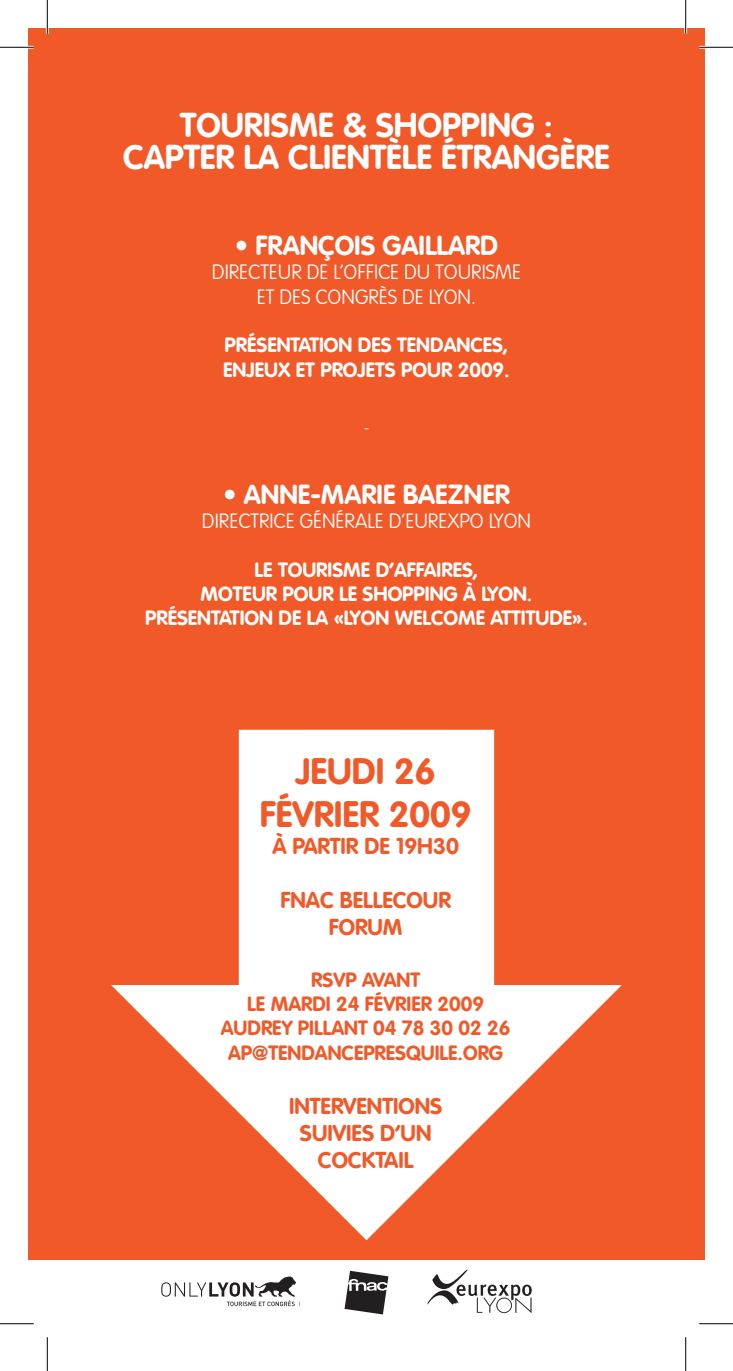
<style>
.page{position:relative;width:733px;height:1371px;background:#fff}
.page>*{position:absolute;margin:0;border:0;box-sizing:border-box;transform-origin:0 0}
.t1{font:700 36px/43.2px "VAG Rounded LT";color:#f15929;text-align:center}
.t2{font:700 33.75px/31.5px "VAG Rounded LT";color:#fff;text-align:center}
.t3{font:700 27px "VAG Rounded LT";color:#fff}
.t4{font:700 22.5px/27px "VAG Rounded LT";color:#f15929;text-align:center}
.t5{font:700 20.25px/24.3px "VAG Rounded LT";color:#fff}
.t6{font:100 20.25px/24.3px "VAG Rounded LT";color:#fff;text-align:center}
.t7{font:700 20.25px/24.3px "VAG Rounded LT";color:#f15929;text-align:center}
.t8{font:100 15.75px "VAG Rounded LT";color:#fff}
</style>
<div class="page">
<div style="left:28px;top:28px;width:676px;height:1314px;background:#f15929"></div>
<div style="left:28px;top:1259px;width:676px;height:83px;background:#fff"></div>
<svg style="left:111px;top:729px;width:510px;height:511px"></svg>
<svg style="left:427px;top:1269px;width:104px;height:43px"></svg>
<svg style="left:161px;top:1276px;width:135px;height:29px"></svg>
<svg style="left:344px;top:1270px;width:45px;height:45px"></svg>
<hr style="left:0;top:46px;width:34px;height:3px;background:#fff">
<hr style="left:699px;top:46px;width:33px;height:3px;background:#fff">
<hr style="left:46px;top:0;width:3px;height:34px;background:#fff">
<hr style="left:684px;top:0;width:2px;height:34px;background:#fff">
<hr style="left:0;top:47px;width:34px;height:1px;background:#000">
<hr style="left:699px;top:47px;width:33px;height:1px;background:#000">
<hr style="left:0;top:1322px;width:34px;height:1px;background:#000">
<hr style="left:699px;top:1322px;width:33px;height:1px;background:#000">
<hr style="left:47px;top:0;width:1px;height:34px;background:#000">
<hr style="left:47px;top:1336px;width:1px;height:34px;background:#000">
<hr style="left:685px;top:0;width:1px;height:34px;background:#000">
<hr style="left:685px;top:1336px;width:1px;height:34px;background:#000">
<h2 class="t2" style="left:123px;top:111px;width:488px">TOURISME &amp; SHOPPING :<br>CAPTER LA CLIENTÈLE ÉTRANGÈRE</h2>
<h3 class="t3" style="left:235px;top:230px;width:264px">• FRANÇOIS GAILLARD</h3>
<p class="t6" style="left:212px;top:261px;width:310px">DIRECTEUR DE L’OFFICE DU TOURISME<br>ET DES CONGRÈS DE LYON.</p>
<p class="t5" style="left:223px;top:334px;width:288px">PRÉSENTATION DES TENDANCES,<br>ENJEUX ET PROJETS POUR 2009.</p>
<p class="t8" style="left:363px;top:419px;width:7px">-</p>
<h3 class="t3" style="left:223px;top:478px;width:288px">• ANNE-MARIE BAEZNER</h3>
<p class="t6" style="left:202px;top:509px;width:330px">DIRECTRICE GÉNÉRALE D’EUREXPO LYON</p>
<p class="t5" style="left:145px;top:558px;width:444px;text-align:center">LE TOURISME D’AFFAIRES,<br>MOTEUR POUR LE SHOPPING À LYON.<br>PRÉSENTATION DE LA «LYON WELCOME ATTITUDE».</p>
<h1 class="t1" style="left:260px;top:751px;width:213px">JEUDI 26<br>FÉVRIER 2009</h1>
<p class="t4" style="left:272px;top:833px;width:188px">À PARTIR DE 19H30</p>
<p class="t4" style="left:280px;top:887px;width:172px">FNAC BELLECOUR<br>FORUM</p>
<p class="t7" style="left:221px;top:967px;width:291px">RSVP AVANT<br>LE MARDI 24 FÉVRIER 2009<br>AUDREY PILLANT 04 78 30 02 26<br>AP@TENDANCEPRESQUILE.ORG</p>
<p class="t4" style="left:289px;top:1092px;width:155px">INTERVENTIONS<br>SUIVIES D’UN<br>COCKTAIL</p>
</div>
